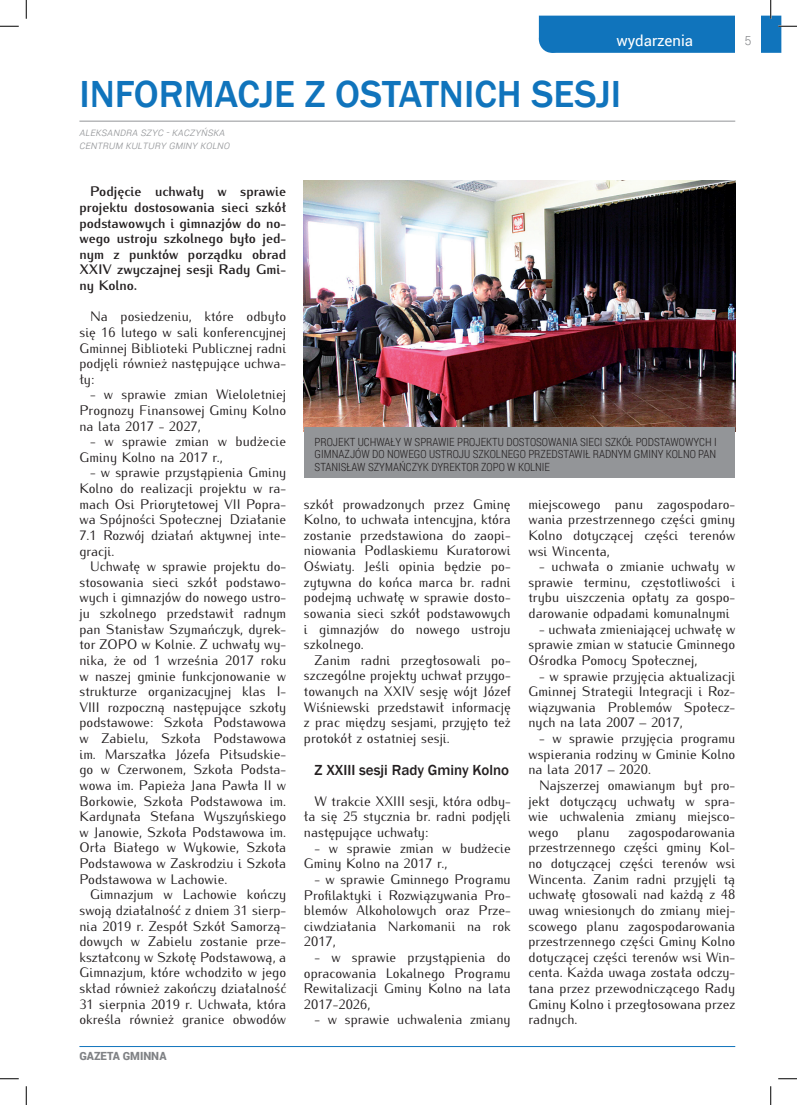
<style>
.page{position:relative;width:797px;height:1105px;background:#fff}
.page>*{position:absolute;margin:0;border:0;box-sizing:border-box;transform-origin:0 0}
.t1{font:500 38.75px "Franklin Gothic";color:#1074bc}
.t2{font:500 15px "Franklin Gothic";color:#231f20}
.t3{font:15px "Roboto";color:#fff}
.t4{font:13.75px/15.6px "Iwona";color:#231f20;text-align:justify}
.t5{font:700 13.75px/15.6px "Iwona";color:#231f20;text-align:justify}
.t6{font:300 12.5px "Roboto";color:#808285}
.t7{font:300 11.25px "Roboto Condensed";color:#231f20}
.t8{font:italic 300 11.25px/12.5px "Roboto";color:#939598}
.t9{font:900 11.25px "Roboto";color:#808285}
</style>
<div class="page">
<hr style="left:79px;top:1046px;width:656px;height:1px;background:#1074bc">
<hr style="left:79px;top:121px;width:656px;height:1px;background:#939598">
<img style="left:304px;top:181px;width:431px;height:250px">
<div style="left:304px;top:427px;width:430px;height:50px;background:#939598"></div>
<svg style="left:0;top:25px;width:19px;height:2px"></svg>
<svg style="left:0;top:1078px;width:19px;height:1px"></svg>
<svg style="left:778px;top:1078px;width:19px;height:1px"></svg>
<svg style="left:25px;top:0;width:2px;height:19px"></svg>
<svg style="left:25px;top:1086px;width:2px;height:19px"></svg>
<svg style="left:539px;top:0;width:258px;height:53px"></svg>
<svg style="left:770px;top:1086px;width:1px;height:19px"></svg>
<p class="t3" style="left:616px;top:30px;width:78px">wydarzenia</p>
<h1 class="t1" style="left:79px;top:70px;width:543px">INFORMACJE Z OSTATNICH SESJI</h1>
<p class="t8" style="left:79px;top:126px;width:152px">Aleksandra szyc - kaczyńska centrum kultury gminy kolno</p>
<p class="t6" style="left:744px;top:32px;width:8px">5</p>
<p class="t5" style="left:79px;top:183px;width:208px;text-indent:11px">Podjęcie uchwały w sprawie projektu dostosowania sieci szkół podstawowych i gimnazjów do no&shy;wego ustroju szkolnego było jed&shy;nym z punktów porządku obrad XXIV zwyczajnej sesji Rady Gmi&shy;ny Kolno.</p>
<p class="t4" style="left:79px;top:308px;width:208px;text-indent:11px">Na posiedzeniu, które odbyło się 16 lutego w sali konferencyjnej Gminnej Biblioteki Publicznej radni podjęli również następujące uchwa&shy;ły:</p>
<p class="t4" style="left:79px;top:386px;width:208px;text-indent:11px">- w sprawie zmian Wieloletniej Prognozy Finansowej Gminy Kolno na lata 2017 - 2027,</p>
<p class="t4" style="left:79px;top:433px;width:208px;text-indent:11px">- w sprawie zmian w budżecie<br>Gminy Kolno na 2017 r.,</p>
<p class="t4" style="left:79px;top:464px;width:208px;text-indent:11px">- w sprawie przystąpienia Gminy Kolno do realizacji projektu w ra&shy;mach Osi Priorytetowej VII Popra&shy;wa Spójności Społecznej Działanie 7.1 Rozwój działań aktywnej inte&shy;gracji.</p>
<p class="t4" style="left:79px;top:558px;width:208px;text-indent:11px">Uchwałę w sprawie projektu do&shy;stosowania sieci szkół podstawo&shy;wych i gimnazjów do nowego ustro&shy;ju szkolnego przedstawił radnym pan Stanisław Szymańczyk, dyrek&shy;tor ZOPO w Kolnie. Z uchwały wy&shy;nika, że od 1 września 2017 roku w naszej gminie funkcjonowanie w strukturze organizacyjnej klas I-VIII rozpoczną następujące szkoły podstawowe: Szkoła Podstawowa w Zabielu, Szkoła Podstawowa im. Marszałka Józefa Piłsudskie&shy;go w Czerwonem, Szkoła Podsta&shy;wowa im. Papieża Jana Pawła II w Borkowie, Szkoła Podstawowa im.<br>Kardynała Stefana Wyszyńskiego w Janowie, Szkoła Podstawowa im.<br>Orła Białego w Wykowie, Szkoła Podstawowa w Zaskrodziu i Szkoła Podstawowa w Lachowie.</p>
<p class="t4" style="left:79px;top:886px;width:208px;text-indent:11px">Gimnazjum w Lachowie kończy swoją działalność z dniem 31 sierp&shy;nia 2019 r. Zespół Szkół Samorzą&shy;dowych w Zabielu zostanie prze&shy;kształcony w Szkołę Podstawową, a Gimnazjum, które wchodziło w jego skład również zakończy działalność 31 sierpnia 2019 r. Uchwała, która określa również granice obwodów</p>
<p class="t9" style="left:79px;top:1047px;width:89px">GAZETA GMINNA</p>
<p class="t7" style="left:314px;top:434px;width:125px">PROJEKT UCHWAŁY W SPRAWIE</p>
<p class="t7" style="left:457px;top:434px;width:98px">PROJEKTU DOSTOSOWANIA</p>
<p class="t7" style="left:580px;top:434px;width:6px">SIECI</p>
<p class="t7" style="left:605px;top:434px;width:111px">SZKÓŁ PODSTAWOWYCH I</p>
<p class="t7" style="left:314px;top:446px;width:7px">GIMNAZ</p>
<p class="t7" style="left:350px;top:446px;width:225px">JÓW DO N OWEG O USTROJU SZKOLNEG O PRZEDSTAWIŁ</p>
<p class="t7" style="left:592px;top:446px;width:48px">RADNYM GMIN</p>
<p class="t7" style="left:657px;top:446px;width:47px">Y KOLNO PAN</p>
<p class="t7" style="left:314px;top:459px;width:18px">STANISŁAW</p>
<p class="t7" style="left:368px;top:459px;width:173px">SZYMAŃCZYK DYREKTOR ZOPO W KOLNIE</p>
<p class="t4" style="left:304px;top:495px;width:208px">szkół prowadzonych przez Gminę Kolno, to uchwała intencyjna, która zostanie przedstawiona do zaopi&shy;niowania Podlaskiemu Kuratorowi Oświaty. Jeśli opinia będzie po&shy;zytywna do końca marca br. radni podejmą uchwałę w sprawie dosto&shy;sowania sieci szkół podstawowych i gimnazjów do nowego ustroju szkolnego.</p>
<p class="t4" style="left:304px;top:651px;width:208px;text-indent:11px">Zanim radni przegłosowali po&shy;szczególne projekty uchwał przygo&shy;towanych na XXIV sesję wójt Józef Wiśniewski przedstawił informację z prac między sesjami, przyjęto też protokół z ostatniej sesji.</p>
<p class="t2" style="left:314px;top:760px;width:196px">Z XXIII SESJI RADY GMINY KOLNO</p>
<p class="t4" style="left:304px;top:792px;width:208px;text-indent:11px">W trakcie XXIII sesji, która odby&shy;ła się 25 stycznia br. radni podjęli następujące uchwały:</p>
<p class="t4" style="left:304px;top:839px;width:208px;text-indent:11px">- w sprawie zmian w budżecie<br>Gminy Kolno na 2017 r.,</p>
<p class="t4" style="left:304px;top:870px;width:208px;text-indent:11px">- w sprawie Gminnego Programu Profilaktyki i Rozwiązywania Pro&shy;blemów Alkoholowych oraz Prze&shy;ciwdziałania Narkomanii na rok 2017,</p>
<p class="t4" style="left:304px;top:948px;width:208px;text-indent:11px">- w sprawie przystąpienia do opracowania Lokalnego Programu Rewitalizacji Gminy Kolno na lata 2017-2026,</p>
<p class="t4" style="left:314px;top:1011px;width:198px">- w sprawie uchwalenia zmiany</p>
<p class="t4" style="left:528px;top:495px;width:208px">miejscowego panu zagospodaro&shy;wania przestrzennego części gminy Kolno dotyczącej części terenów wsi Wincenta,</p>
<p class="t4" style="left:528px;top:558px;width:208px;text-indent:11px">- uchwała o zmianie uchwały w sprawie terminu, częstotliwości i trybu uiszczenia opłaty za gospo&shy;darowanie odpadami komunalnymi</p>
<p class="t4" style="left:528px;top:620px;width:208px;text-indent:11px">- uchwała zmieniającej uchwałę w sprawie zmian w statucie Gminnego Ośrodka Pomocy Społecznej,</p>
<p class="t4" style="left:528px;top:667px;width:208px;text-indent:11px">- w sprawie przyjęcia aktualizacji Gminnej Strategii Integracji i Roz&shy;wiązywania Problemów Społecz&shy;nych na lata 2007 – 2017,</p>
<p class="t4" style="left:528px;top:729px;width:208px;text-indent:11px">- w sprawie przyjęcia programu wspierania rodziny w Gminie Kolno na lata 2017 – 2020.</p>
<p class="t4" style="left:528px;top:776px;width:208px;text-indent:11px">Najszerzej omawianym był pro&shy;jekt dotyczący uchwały w spra&shy;wie uchwalenia zmiany miejsco&shy;wego</p>
<p class="t4" style="left:528px;top:823px;width:208px;text-indent:100px">zagospodarowania przestrzennego części gminy Kol&shy;no dotyczącej części terenów wsi Wincenta. Zanim radni przyjęli tą uchwałę głosowali nad każdą z 48 uwag wniesionych do zmiany miej&shy;scowego planu zagospodarowania przestrzennego części Gminy Kolno dotyczącej części terenów wsi Win&shy;centa. Każda uwaga została odczy&shy;tana przez przewodniczącego Rady Gminy Kolno i przegłosowana przez radnych.</p>
<p class="t4" style="left:577px;top:823px;width:34px">planu</p>
</div>
